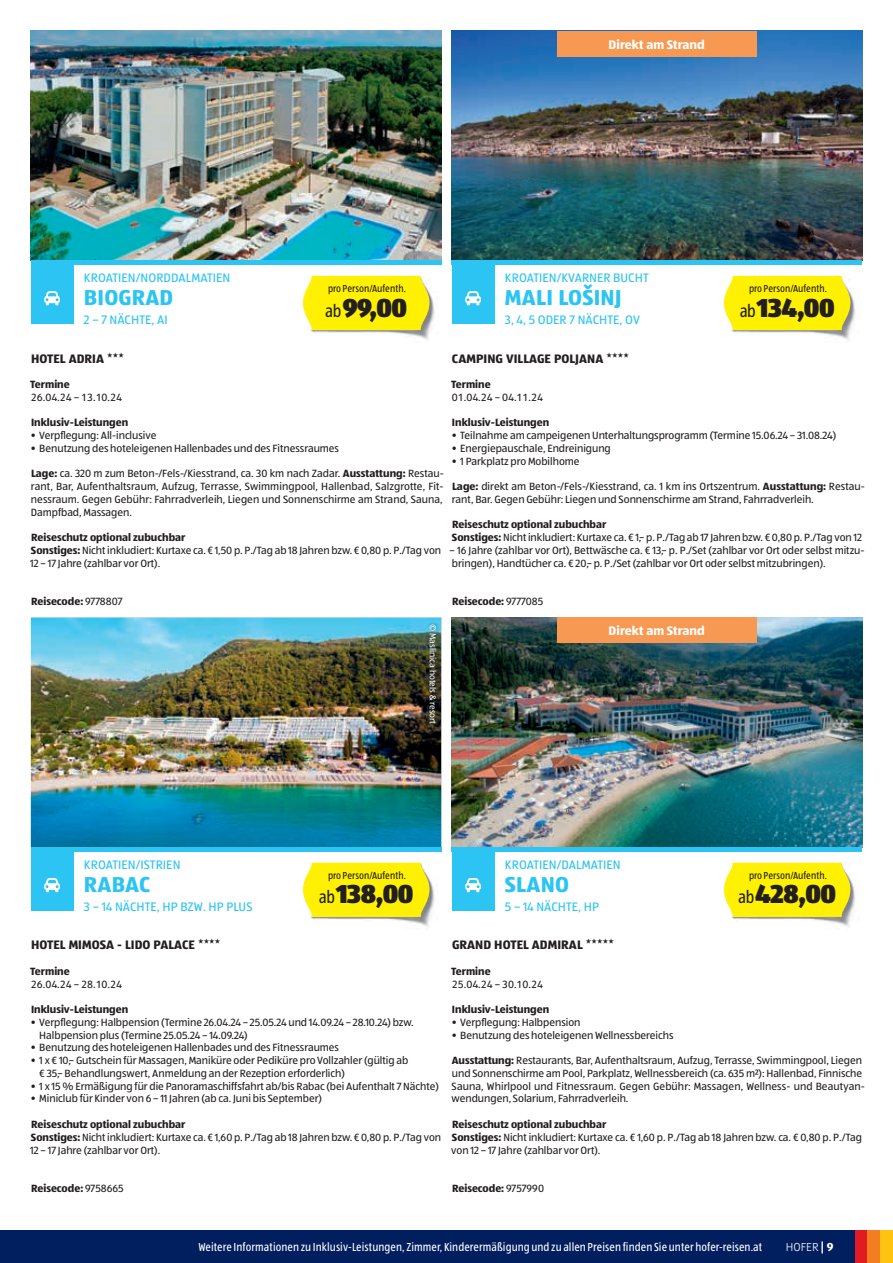
<style>
.page{position:relative;width:893px;height:1263px;background:#fff}
.page>*{position:absolute;margin:0;border:0;box-sizing:border-box;transform-origin:0 0}
.t1{font:900 27px "ALDISUEDOT";letter-spacing:-.02em;color:#231f20}
.t2{font:700 22.35px "ALDISUEDOT";letter-spacing:.01em;color:#2bc4f3}
.t3{font:12.75px "ALDISUEDOT";letter-spacing:.005em;color:#2bc4f3}
.t4{font:700 12.75px "ALDISUEDOT";letter-spacing:.005em;color:#231f20}
.t5{font:700 12.75px "ALDISUEDOT";letter-spacing:.005em;color:#fff}
.t6{font:condensed 12px "ALDISUEDOT";letter-spacing:.005em;color:#fff}
.t7{font:300 12px "ALDISUEDOT";color:#fff}
.t8{font:10.8px/12.8px "ALDISUEDOT";color:#231f20}
.t9{font:700 10.8px "ALDISUEDOT";color:#231f20}
.t10{font:condensed 10.5px "ALDISUEDOT";color:#231f20}
.t11{font:9px "ALDISUEDOT";color:#fff}
.s1{font-weight:400;font-stretch:condensed;font-size:18px}
.s2{font-family:"HOFERREISEN Sterne";font-weight:400}
.s3{font-weight:700}
.s4{font-weight:400}
</style>
<div class="page">
<div style="left:0;top:1230px;width:893px;height:33px;background:#011e5f"></div>
<div style="left:855px;top:1230px;width:12px;height:33px;background:#e21a21"></div>
<div style="left:867px;top:1230px;width:13px;height:33px;background:#f47d21"></div>
<div style="left:880px;top:1230px;width:13px;height:33px;background:#fec210"></div>
<img style="left:31px;top:31px;width:410px;height:229px">
<div style="left:31px;top:260px;width:410px;height:5px;background:#2bc4f3"></div>
<div style="left:31px;top:260px;width:42px;height:64px;background:#2bc4f3"></div>
<svg style="left:44px;top:291px;width:16px;height:14px"></svg>
<img style="left:452px;top:31px;width:410px;height:229px">
<div style="left:452px;top:260px;width:410px;height:5px;background:#2bc4f3"></div>
<div style="left:452px;top:260px;width:42px;height:64px;background:#2bc4f3"></div>
<svg style="left:465px;top:291px;width:16px;height:14px"></svg>
<div style="left:557px;top:31px;width:200px;height:25px;background:#f79952"></div>
<img style="left:31px;top:618px;width:410px;height:229px">
<hr style="left:31px;top:847px;width:410px;height:4px;background:#2bc4f3">
<div style="left:31px;top:847px;width:42px;height:64px;background:#2bc4f3"></div>
<svg style="left:44px;top:878px;width:16px;height:14px"></svg>
<img style="left:452px;top:618px;width:410px;height:229px">
<hr style="left:452px;top:847px;width:410px;height:4px;background:#2bc4f3">
<div style="left:452px;top:847px;width:42px;height:64px;background:#2bc4f3"></div>
<svg style="left:465px;top:878px;width:16px;height:14px"></svg>
<div style="left:557px;top:618px;width:200px;height:25px;background:#f79952"></div>
<img style="left:310px;top:275px;width:125px;height:65px">
<div style="left:303px;top:276px;width:126px;height:54px;background:#fff101"></div>
<img style="left:731px;top:275px;width:124px;height:65px">
<div style="left:724px;top:276px;width:126px;height:54px;background:#fff101"></div>
<img style="left:310px;top:874px;width:125px;height:53px">
<svg style="left:303px;top:862px;width:126px;height:55px;background:#fdf011"></svg>
<img style="left:731px;top:878px;width:124px;height:49px">
<svg style="left:724px;top:862px;width:126px;height:55px;background:#fdf011"></svg>
<img style="left:427px;top:622px;width:13px;height:105px">
<p class="t3" style="left:84px;top:269px;width:148px">KROATIEN/NORDDALMATIEN</p>
<h2 class="t2" style="left:84px;top:282px;width:91px">BIOGRAD</h2>
<p class="t3" style="left:84px;top:312px;width:85px">2 – 7 NÄCHTE, AI</p>
<p class="t10" style="left:328px;top:282px;width:79px">pro Person/Aufenth.</p>
<h1 class="t1" style="left:325px;top:288px;width:84px"><span class="s1">ab</span> 99,00</h1>
<p class="t5" style="left:609px;top:36px;width:98px">Direkt am Strand</p>
<p class="t3" style="left:505px;top:269px;width:145px">KROATIEN/KVARNER BUCHT</p>
<h2 class="t2" style="left:505px;top:282px;width:118px">MALI LOŠINJ</h2>
<p class="t3" style="left:505px;top:312px;width:137px">3, 4, 5 ODER 7 NÄCHTE, OV</p>
<p class="t10" style="left:749px;top:282px;width:79px">pro Person/Aufenth.</p>
<h1 class="t1" style="left:740px;top:288px;width:96px"><span class="s1">ab</span> 134,00</h1>
<p class="t4" style="left:31px;top:350px;width:94px">HOTEL ADRIA <span class="s2">***</span></p>
<p class="t9" style="left:30px;top:377px;width:41px">Termine</p>
<p class="t8" style="left:31px;top:390px;width:93px">26.04.24 – 13.10.24</p>
<p class="t9" style="left:31px;top:415px;width:99px">Inklusiv-Leistungen</p>
<p class="t8" style="left:31px;top:429px;width:127px">• Verpflegung: All-inclusive</p>
<p class="t8" style="left:31px;top:441px;width:310px">• Benutzung des hoteleigenen Hallenbades und des Fitnessraumes</p>
<p class="t8" style="left:31px;top:467px;width:415px;text-align:justify"><span class="s3">Lage:</span> ca. 320 m zum Beton-/Fels-/Kiesstrand, ca. 30 km nach Zadar. <span class="s3">Ausstattung:</span> Restau&shy;rant, Bar, Aufenthaltsraum, Aufzug, Terrasse, Swimmingpool, Hallenbad, Salzgrotte, Fit&shy;nessraum. Gegen Gebühr: Fahrradverleih, Liegen und Sonnenschirme am Strand, Sauna, Dampfbad, Massagen.</p>
<p class="t8" style="left:30px;top:531px;width:412px"><span class="s3">Reiseschutz optional zubuchbar<br>Sonstiges:</span> Nicht inkludiert: Kurtaxe ca. € 1,50 p. P./Tag ab 18 Jahren bzw. € 0,80 p. P./Tag von<br>12 – 17 Jahre (zahlbar vor Ort).</p>
<p class="t9" style="left:31px;top:594px;width:93px">Reisecode: <span class="s4">9778807</span></p>
<p class="t4" style="left:452px;top:350px;width:178px">CAMPING VILLAGE POLJANA <span class="s2">****</span></p>
<p class="t9" style="left:451px;top:377px;width:41px">Termine</p>
<p class="t8" style="left:452px;top:390px;width:93px">01.04.24 – 04.11.24</p>
<p class="t9" style="left:452px;top:415px;width:99px">Inklusiv-Leistungen</p>
<p class="t8" style="left:452px;top:429px;width:386px">• Teilnahme am campeigenen Unterhaltungsprogramm (Termine 15.06.24 – 31.08.24)</p>
<p class="t8" style="left:452px;top:441px;width:161px">• Energiepauschale, Endreinigung</p>
<p class="t8" style="left:452px;top:454px;width:129px">• 1 Parkplatz pro Mobilhome</p>
<p class="t8" style="left:452px;top:480px;width:414px"><span class="s3">Lage:</span> direkt am Beton-/Fels-/Kiesstrand, ca. 1 km ins Ortszentrum. <span class="s3">Ausstattung:</span> Restau&shy;rant, Bar. Gegen Gebühr: Liegen und Sonnenschirme am Strand, Fahrradverleih.</p>
<p class="t8" style="left:452px;top:518px;width:412px"><span class="s3">Reiseschutz optional zubuchbar<br>Sonstiges:</span> Nicht inkludiert: Kurtaxe ca. € 1,− p. P./Tag ab 17 Jahren bzw. € 0,80 p. P./Tag von 12</p>
<p class="t8" style="left:450px;top:543px;width:417px">– 16 Jahre (zahlbar vor Ort), Bettwäsche ca. € 13,− p. P./Set (zahlbar vor Ort oder selbst mitzu&shy;bringen), Handtücher ca. € 20,− p. P./Set (zahlbar vor Ort oder selbst mitzubringen).</p>
<p class="t9" style="left:452px;top:594px;width:93px">Reisecode: <span class="s4">9777085</span></p>
<p class="t11" style="left:439px;top:624px;width:102px;rotate:90deg">© Maslinica hotels &amp; resort</p>
<p class="t5" style="left:609px;top:622px;width:98px">Direkt am Strand</p>
<p class="t3" style="left:84px;top:856px;width:98px">KROATIEN/ISTRIEN</p>
<h2 class="t2" style="left:84px;top:869px;width:68px">RABAC</h2>
<p class="t3" style="left:84px;top:898px;width:170px">3 – 14 NÄCHTE, HP BZW. HP PLUS</p>
<p class="t10" style="left:328px;top:868px;width:79px">pro Person/Aufenth.</p>
<h1 class="t1" style="left:319px;top:875px;width:96px"><span class="s1">ab</span> 138,00</h1>
<p class="t3" style="left:505px;top:856px;width:117px">KROATIEN/DALMATIEN</p>
<h2 class="t2" style="left:505px;top:869px;width:66px">SLANO</h2>
<p class="t3" style="left:505px;top:898px;width:96px">5 – 14 NÄCHTE, HP</p>
<p class="t10" style="left:749px;top:868px;width:79px">pro Person/Aufenth.</p>
<h1 class="t1" style="left:738px;top:875px;width:100px"><span class="s1">ab</span> 428,00</h1>
<p class="t4" style="left:31px;top:936px;width:191px">HOTEL MIMOSA - LIDO PALACE <span class="s2">****</span></p>
<p class="t9" style="left:30px;top:964px;width:41px">Termine</p>
<p class="t8" style="left:31px;top:977px;width:93px">26.04.24 – 28.10.24</p>
<p class="t9" style="left:31px;top:1002px;width:99px">Inklusiv-Leistungen</p>
<p class="t8" style="left:39px;top:1015px;width:376px;text-indent:-9px">• Verpflegung: Halbpension (Termine 26.04.24 – 25.05.24 und 14.09.24 – 28.10.24) bzw.<br>Halbpension plus (Termine 25.05.24 – 14.09.24)</p>
<p class="t8" style="left:31px;top:1041px;width:310px">• Benutzung des hoteleigenen Hallenbades und des Fitnessraumes</p>
<p class="t8" style="left:39px;top:1054px;width:370px;text-indent:-9px">• 1 x € 10,− Gutschein für Massagen, Maniküre oder Pediküre pro Vollzahler (gültig ab € 35,− Behandlungswert, Anmeldung an der Rezeption erforderlich)</p>
<p class="t8" style="left:31px;top:1079px;width:409px">• 1 x 15 % Ermäßigung für die Panoramaschiffsfahrt ab/bis Rabac (bei Aufenthalt 7 Nächte)</p>
<p class="t8" style="left:31px;top:1092px;width:293px">• Miniclub für Kinder von 6 – 11 Jahren (ab ca. Juni bis September)</p>
<p class="t8" style="left:30px;top:1118px;width:412px"><span class="s3">Reiseschutz optional zubuchbar<br>Sonstiges:</span> Nicht inkludiert: Kurtaxe ca. € 1,60 p. P./Tag ab 18 Jahren bzw. € 0,80 p. P./Tag von<br>12 – 17 Jahre (zahlbar vor Ort).</p>
<p class="t9" style="left:31px;top:1181px;width:94px">Reisecode: <span class="s4">9758665</span></p>
<p class="t4" style="left:452px;top:936px;width:163px">GRAND HOTEL ADMIRAL <span class="s2">*****</span></p>
<p class="t9" style="left:451px;top:964px;width:41px">Termine</p>
<p class="t8" style="left:452px;top:977px;width:93px">25.04.24 – 30.10.24</p>
<p class="t9" style="left:452px;top:1002px;width:99px">Inklusiv-Leistungen</p>
<p class="t8" style="left:452px;top:1015px;width:130px">• Verpflegung: Halbpension</p>
<p class="t8" style="left:452px;top:1028px;width:223px">• Benutzung des hoteleigenen Wellnessbereichs</p>
<p class="t8" style="left:451px;top:1054px;width:415px"><span class="s3">Ausstattung:</span> Restaurants, Bar, Aufenthaltsraum, Aufzug, Terrasse, Swimmingpool, Liegen und Sonnenschirme am Pool, Parkplatz, Wellnessbereich (ca. 635 m²): Hallenbad, Finnische Sauna, Whirlpool und Fitnessraum. Gegen Gebühr: Massagen, Wellness- und Beautyan&shy;wendungen, Solarium, Fahrradverleih.</p>
<p class="t8" style="left:451px;top:1118px;width:412px"><span class="s3">Reiseschutz optional zubuchbar<br>Sonstiges:</span> Nicht inkludiert: Kurtaxe ca. € 1,60 p. P./Tag ab 18 Jahren bzw. ca. € 0,80 p. P./Tag von 12 – 17 Jahre (zahlbar vor Ort).</p>
<p class="t9" style="left:452px;top:1181px;width:94px">Reisecode: <span class="s4">9757990</span></p>
<p class="t6" style="left:198px;top:1239px;width:565px">Weitere Informationen zu Inklusiv-Leistungen, Zimmer, Kinderermäßigung und zu allen Preisen finden Sie unter hofer-reisen.at</p>
<p class="t7" style="left:786px;top:1239px;width:49px">HOFER <span class="s3">| 9</span></p>
</div>
